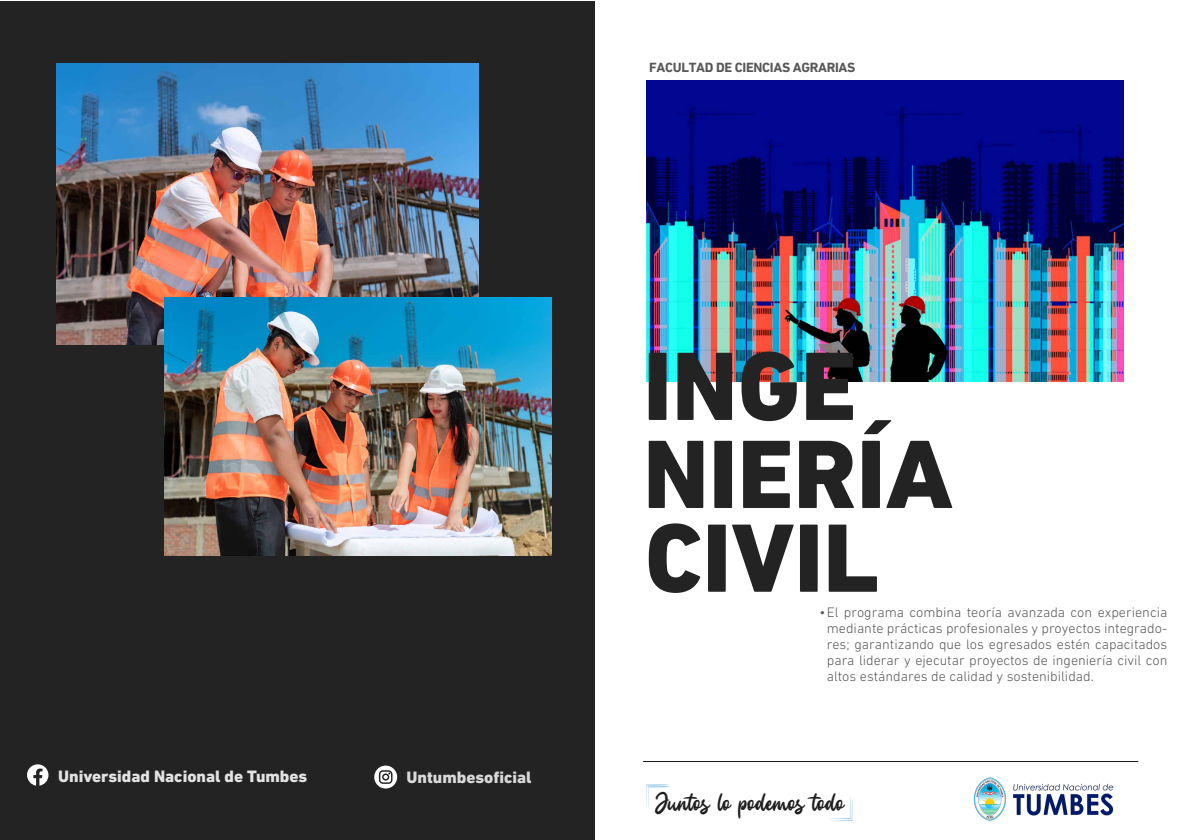
<style>
.page{position:relative;width:1188px;height:840px;background:#fff}
.page>*{position:absolute;margin:0;border:0;box-sizing:border-box;transform-origin:0 0}
.t1{font:800 98.8px/85.9px "DIN Next LT Pro";color:#232323}
.t2{font:25.36px "Carlhes Browny Demo";color:#1e1e1e}
.t3{font:800 16.8px "DIN Next LT Pro";color:#e3e3e3}
.t4{font:800 16.8px "DIN Next LT Pro";color:#d9d9d9}
.t5{font:300 14px/16px "DIN Next LT Pro";color:#585858;text-align:justify}
.t6{font:700 13.6px "DIN Next LT Pro";letter-spacing:-.025em;color:#585858}
</style>
<div class="page">
<img style="left:646px;top:80px;width:477px;height:301px">
<div style="left:0;top:1px;width:594px;height:839px;background:#232323"></div>
<hr style="left:643px;top:761px;width:495px;height:1px;background:#151717">
<img style="left:973px;top:777px;width:141px;height:44px">
<svg style="left:830px;top:797px;width:23px;height:24px"></svg>
<svg style="left:646px;top:785px;width:25px;height:22px"></svg>
<img style="left:57px;top:63px;width:422px;height:282px">
<img style="left:164px;top:298px;width:387px;height:258px">
<svg style="left:27px;top:764px;width:21px;height:22px"></svg>
<svg style="left:374px;top:766px;width:23px;height:23px"></svg>
<p class="t3" style="left:58px;top:767px;width:251px">Universidad Nacional de Tumbes</p>
<p class="t4" style="left:407px;top:768px;width:127px">Untumbesoficial</p>
<p class="t6" style="left:649px;top:59px;width:208px">FACULTAD DE CIENCIAS AGRARIAS</p>
<h1 class="t1" style="left:643px;top:343px;width:311px">INGE<br>NIERÍA<br>CIVIL</h1>
<p class="t5" style="left:827px;top:604px;width:342px;text-indent:-7px">•El programa combina teoría avanzada con experiencia mediante prácticas profesionales y proyectos integrado&shy;res; garantizando que los egresados estén capacitados para liderar y ejecutar proyectos de ingeniería civil con altos estándares de calidad y sostenibilidad.</p>
<h2 class="t2" style="left:655px;top:788px;width:191px">Juntos lo podemos todo</h2>
</div>
